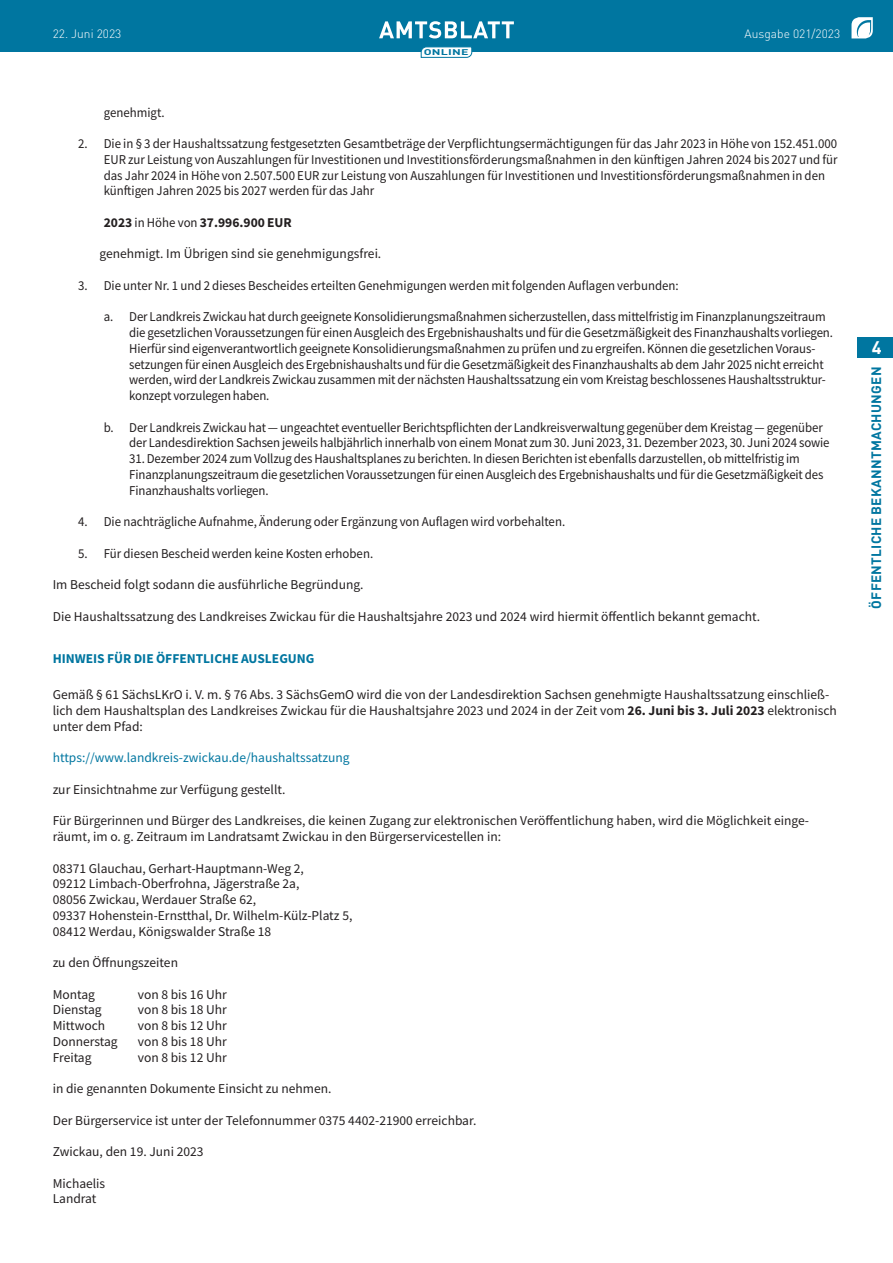
<style>
.page{position:relative;width:893px;height:1263px;background:#fff}
.page>*{position:absolute;margin:0;border:0;box-sizing:border-box;transform-origin:0 0}
.t1{font:700 18px "DIN Pro";color:#fff}
.t2{font:13.5px/15.8px "Source Sans Pro";letter-spacing:-.005em;color:#231f20;scale:.95 1}
.t3{font:13.5px/15.8px "Source Sans Pro";letter-spacing:-.005em;color:#231f20}
.t4{font:13.5px "Source Sans Pro";color:#0076a0}
.t5{font:700 13.5px "Source Sans Pro";color:#0076a0}
.t6{font:700 13.5px "DIN Pro";letter-spacing:.02em;color:#0076a0}
.t7{font:700 13.5px "Source Sans Pro";color:#231f20}
.t8{font:300 12px "DIN Pro";color:#fff}
.t9{font:700 8.25px "DIN Pro";letter-spacing:.02em;color:#0076a0;scale:1.5 1}
.s1{font-weight:400}
.s2{font-weight:700}
</style>
<div class="page">
<div style="left:0;top:0;width:893px;height:51px;background:#0076a0"></div>
<svg style="left:851px;top:17px;width:22px;height:21px"></svg>
<svg style="left:379px;top:21px;width:135px;height:17px"></svg>
<svg style="left:421px;top:47px;width:51px;height:11px"></svg>
<div style="left:857px;top:337px;width:36px;height:21px;background:#0076a0"></div>
<p class="t8" style="left:53px;top:25px;width:70px">22. Juni 2023</p>
<p class="t8" style="left:745px;top:25px;width:97px">Ausgabe 021/2023</p>
<p class="t9" style="left:424px;top:45px;width:31px">ONLINE</p>
<p class="t2" style="left:104px;top:104px;width:66px">genehmigt.</p>
<p class="t2" style="left:104px;top:136px;width:774px;text-indent:-26px">2. Die in § 3 der Haushaltssatzung festgesetzten Gesamtbeträge der Verpflichtungsermächtigungen für das Jahr 2023 in Höhe von 152.451.000<br>EUR zur Leistung von Auszahlungen für Investitionen und Investitionsförderungsmaßnahmen in den künftigen Jahren 2024 bis 2027 und für das Jahr 2024 in Höhe von 2.507.500 EUR zur Leistung von Auszahlungen für Investitionen und Investitionsförderungsmaßnahmen in den künftigen Jahren 2025 bis 2027 werden für das Jahr</p>
<p class="t7" style="left:104px;top:213px;width:190px">2023 <span class="s1">in Höhe von</span> 37.996.900 EUR</p>
<p class="t3" style="left:99px;top:246px;width:283px">genehmigt. Im Übrigen sind sie genehmigungsfrei.</p>
<p class="t2" style="left:78px;top:277px;width:634px">3. Die unter Nr. 1 und 2 dieses Bescheides erteilten Genehmigungen werden mit folgenden Auflagen verbunden:</p>
<p class="t2" style="left:129px;top:309px;width:742px;text-indent:-26px">a. Der Landkreis Zwickau hat durch geeignete Konsolidierungsmaßnahmen sicherzustellen, dass mittelfristig im Finanzplanungszeitraum die gesetzlichen Voraussetzungen für einen Ausgleich des Ergebnishaushalts und für die Gesetzmäßigkeit des Finanzhaushalts vorliegen.<br>Hierfür sind eigenverantwortlich geeignete Konsolidierungsmaßnahmen zu prüfen und zu ergreifen. Können die gesetzlichen Voraus&shy;setzungen für einen Ausgleich des Ergebnishaushalts und für die Gesetzmäßigkeit des Finanzhaushalts ab dem Jahr 2025 nicht erreicht werden, wird der Landkreis Zwickau zusammen mit der nächsten Haushaltssatzung ein vom Kreistag beschlossenes Haushaltsstruktur&shy;konzept vorzulegen haben.</p>
<p class="t2" style="left:129px;top:419px;width:739px;text-indent:-26px">b. Der Landkreis Zwickau hat — ungeachtet eventueller Berichtspflichten der Landkreisverwaltung gegenüber dem Kreistag — gegenüber der Landesdirektion Sachsen jeweils halbjährlich innerhalb von einem Monat zum 30. Juni 2023, 31. Dezember 2023, 30. Juni 2024 sowie</p>
<p class="t2" style="left:129px;top:451px;width:732px">31. Dezember 2024 zum Vollzug des Haushaltsplanes zu berichten. In diesen Berichten ist ebenfalls darzustellen, ob mittelfristig im<br>Finanzplanungszeitraum die gesetzlichen Voraussetzungen für einen Ausgleich des Ergebnishaushalts und für die Gesetzmäßigkeit des<br>Finanzhaushalts vorliegen.</p>
<p class="t2" style="left:78px;top:514px;width:514px">4. Die nachträgliche Aufnahme, Änderung oder Ergänzung von Auflagen wird vorbehalten.</p>
<p class="t2" style="left:78px;top:545px;width:312px">5. Für diesen Bescheid werden keine Kosten erhoben.</p>
<p class="t3" style="left:53px;top:577px;width:312px">Im Bescheid folgt sodann die ausführliche Begründung.</p>
<p class="t3" style="left:53px;top:608px;width:709px">Die Haushaltssatzung des Landkreises Zwickau für die Haushaltsjahre 2023 und 2024 wird hiermit öffentlich bekannt gemacht.</p>
<p class="t5" style="left:53px;top:650px;width:263px">HINWEIS FÜR DIE ÖFFENTLICHE AUSLEGUNG</p>
<p class="t3" style="left:53px;top:687px;width:786px">Gemäß § 61 SächsLKrO i. V. m. § 76 Abs. 3 SächsGemO wird die von der Landesdirektion Sachsen genehmigte Haushaltssatzung einschließ&shy;lich dem Haushaltsplan des Landkreises Zwickau für die Haushaltsjahre 2023 und 2024 in der Zeit vom <span class="s2">26. Juni bis 3. Juli 2023</span> elektronisch unter dem Pfad:</p>
<p class="t4" style="left:53px;top:749px;width:298px">https://www.landkreis-zwickau.de/haushaltssatzung</p>
<p class="t3" style="left:53px;top:781px;width:234px">zur Einsichtnahme zur Verfügung gestellt.</p>
<p class="t3" style="left:53px;top:813px;width:758px">Für Bürgerinnen und Bürger des Landkreises, die keinen Zugang zur elektronischen Veröffentlichung haben, wird die Möglichkeit einge&shy;räumt, im o. g. Zeitraum im Landratsamt Zwickau in den Bürgerservicestellen in:</p>
<p class="t3" style="left:53px;top:860px;width:301px">08371 Glauchau, Gerhart-Hauptmann-Weg 2,<br>09212 Limbach-Oberfrohna, Jägerstraße 2a,<br>08056 Zwickau, Werdauer Straße 62,<br>09337 Hohenstein-Ernstthal, Dr. Wilhelm-Külz-Platz 5, 08412 Werdau, Königswalder Straße 18</p>
<p class="t3" style="left:53px;top:955px;width:127px">zu den Öffnungszeiten</p>
<p class="t3" style="left:53px;top:986px;width:44px">Montag</p>
<p class="t3" style="left:138px;top:986px;width:91px">von 8 bis 16 Uhr</p>
<p class="t3" style="left:53px;top:1002px;width:50px">Dienstag</p>
<p class="t3" style="left:138px;top:1002px;width:91px">von 8 bis 18 Uhr</p>
<p class="t3" style="left:53px;top:1018px;width:54px">Mittwoch</p>
<p class="t3" style="left:138px;top:1018px;width:91px">von 8 bis 12 Uhr</p>
<p class="t3" style="left:53px;top:1033px;width:66px">Donnerstag</p>
<p class="t3" style="left:138px;top:1033px;width:91px">von 8 bis 18 Uhr</p>
<p class="t3" style="left:53px;top:1049px;width:40px">Freitag</p>
<p class="t3" style="left:138px;top:1049px;width:91px">von 8 bis 12 Uhr</p>
<p class="t3" style="left:53px;top:1081px;width:280px">in die genannten Dokumente Einsicht zu nehmen.</p>
<p class="t3" style="left:53px;top:1112px;width:425px">Der Bürgerservice ist unter der Telefonnummer 0375 4402-21900 erreichbar.</p>
<p class="t3" style="left:53px;top:1144px;width:152px">Zwickau, den 19. Juni 2023</p>
<p class="t3" style="left:53px;top:1175px;width:54px">Michaelis<br>Landrat</p>
<h1 class="t1" style="left:872px;top:333px;width:11px">4</h1>
<p class="t6" style="left:865px;top:609px;width:243px;rotate:-90deg">ÖFFENTLICHE BEKANNTMACHUNGEN</p>
</div>
